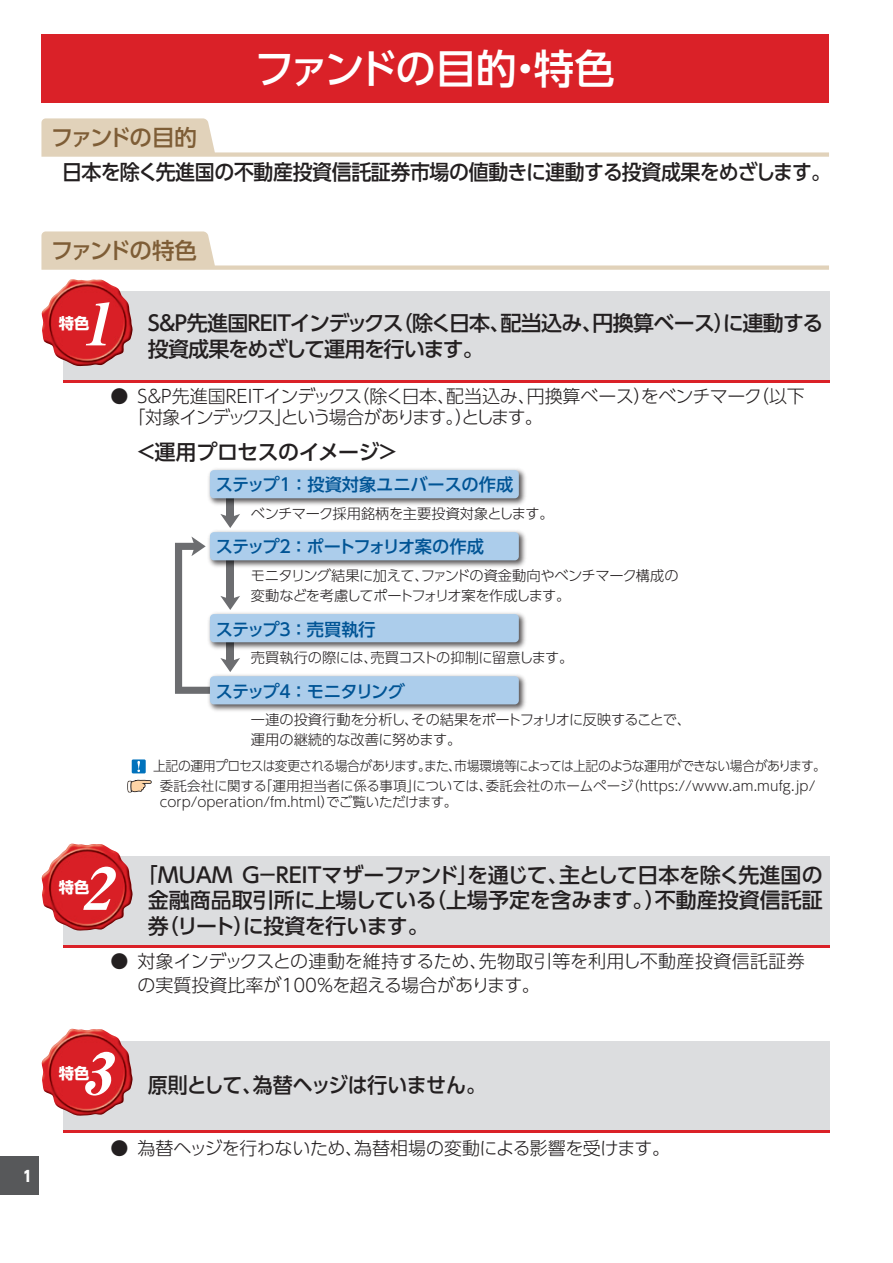
<style>
.page{position:relative;width:893px;height:1263px;background:#fff}
.page>*{position:absolute;margin:0;border:0;box-sizing:border-box;transform-origin:0 0}
.t1{font:italic 58.5px "Midashi Min Pr 5 MA31";color:#fff;scale:1.04 1}
.t2{font:500 40.5px "UD Shin Go Pro";letter-spacing:-.06em;color:#fff}
.t3{font:500 22.5px "UD Shin Go Pro";letter-spacing:-.095em;color:#7e5d36}
.t4{font:500 21px/25.5px "UD Shin Go Pro";letter-spacing:-.03em;color:#231f20;text-align:justify}
.t5{font:500 21px "UD Shin Go Pro";letter-spacing:-.03em;color:#231f20;scale:.95 1}
.t6{font:500 21px/25.5px "UD Shin Go Pro";letter-spacing:-.06em;color:#231f20}
.t7{font:300 18px/21px "UD Shin Go Pro";letter-spacing:-.075em;color:#231f20}
.t8{font:300 18px/24px "UD Shin Go Pro";color:#231f20}
.t9{font:300 18px "UD Shin Go Pro";letter-spacing:-.03em;color:#231f20}
.t10{font:500 17.25px "UD Shin Go Pro";letter-spacing:-.105em;color:#005495}
.t11{font:500 17.25px "UD Shin Go Pro";letter-spacing:-.005em;color:#005495}
.t12{font:500 17.25px "UD Shin Go Pro";letter-spacing:-.045em;color:#005495}
.t13{font:700 15.3px "UD Shin Go Pro";color:#fff}
.t14{font:800 15px "UD Shin Go Pro";color:#fff;scale:.9 1}
.t15{font:300 14.25px/20.2px "UD Shin Go Pro";letter-spacing:-.03em;color:#231f20}
.t16{font:300 13.5px/19.5px "UD Shin Go Pro";letter-spacing:-.03em;color:#231f20;text-align:center;scale:.95 1}
.t17{font:300 13.5px "UD Shin Go Pro";color:#231f20}
</style>
<div class="page">
<div style="left:0;top:1157px;width:38px;height:38px;background:#57585a"></div>
<div style="left:41px;top:35px;width:788px;height:68px;background:#da2128"></div>
<svg style="left:41px;top:118px;width:788px;height:39px"></svg>
<svg style="left:41px;top:231px;width:788px;height:39px"></svg>
<div style="left:63px;top:292px;width:766px;height:91px;background:#dcdddf"></div>
<hr style="left:63px;top:380px;width:766px;height:3px;background:#da2128">
<img style="left:41px;top:279px;width:92px;height:87px">
<div style="left:227px;top:498px;width:7px;height:20px;background:#6c6d70"></div>
<svg style="left:220px;top:514px;width:20px;height:14px"></svg>
<svg style="left:175px;top:536px;width:65px;height:158px"></svg>
<img style="left:208px;top:469px;width:318px;height:38px">
<div style="left:210px;top:470px;width:309px;height:28px;background:#accdeb;border-radius:4px"></div>
<img style="left:205px;top:531px;width:321px;height:38px">
<div style="left:210px;top:532px;width:309px;height:28px;background:#accdeb;border-radius:4px"></div>
<img style="left:205px;top:609px;width:321px;height:42px">
<div style="left:210px;top:614px;width:309px;height:28px;background:#accdeb;border-radius:4px"></div>
<img style="left:205px;top:672px;width:321px;height:39px">
<div style="left:210px;top:676px;width:309px;height:28px;background:#accdeb;border-radius:4px"></div>
<div style="left:132px;top:759px;width:14px;height:14px;background:#0072bc"></div>
<svg style="left:137px;top:761px;width:3px;height:11px"></svg>
<svg style="left:127px;top:779px;width:25px;height:14px"></svg>
<div style="left:63px;top:856px;width:766px;height:91px;background:#dcdddf"></div>
<hr style="left:63px;top:944px;width:766px;height:3px;background:#da2128">
<img style="left:41px;top:844px;width:92px;height:87px">
<div style="left:63px;top:1041px;width:766px;height:92px;background:#dcdddf"></div>
<hr style="left:63px;top:1130px;width:766px;height:3px;background:#da2128">
<img style="left:41px;top:1029px;width:92px;height:87px">
<p class="t14" style="left:23px;top:1163px;width:11px">1</p>
<h2 class="t2" style="left:254px;top:36px;width:362px">ファンドの目的・特色</h2>
<h3 class="t3" style="left:51px;top:119px;width:147px">ファンドの目的</h3>
<h3 class="t5" style="left:62px;top:155px;width:811px">日本を除く先進国の不動産投資信託証券市場の値動きに連動する投資成果をめざします。</h3>
<h3 class="t3" style="left:51px;top:232px;width:148px">ファンドの特色</h3>
<h1 class="t1" style="left:80px;top:278px;width:49px">1</h1>
<h3 class="t6" style="left:143px;top:310px;width:682px">Ｓ＆Ｐ先進国ＲＥＩＴインデックス（除く日本、配当込み、円換算ベース）に連動する投資成果をめざして運用を行います。</h3>
<p class="t7" style="left:128px;top:385px;width:679px;text-indent:-17px">● Ｓ＆Ｐ先進国ＲＥＩＴインデックス（除く日本、配当込み、円換算ベース）をベンチマーク（以下「対象インデックス」という場合があります。）とします。</p>
<h3 class="t4" style="left:136px;top:439px;width:265px">＜運用プロセスのイメージ＞</h3>
<p class="t11" style="left:216px;top:470px;width:299px">ステップ1 ：投資対象ユニバースの作成</p>
<p class="t15" style="left:251px;top:503px;width:304px">ベンチマーク採用銘柄を主要投資対象とします。</p>
<p class="t10" style="left:216px;top:532px;width:270px">ステップ２ ：ポートフォリオ案の作成</p>
<p class="t15" style="left:251px;top:565px;width:429px">モニタリング結果に加えて、ファンドの資金動向やベンチマーク構成の変動などを考慮してポートフォリオ案を作成します。</p>
<p class="t12" style="left:216px;top:615px;width:162px">ステップ３ ：売買執行</p>
<p class="t15" style="left:251px;top:647px;width:324px">売買執行の際には、売買コストの抑制に留意します。</p>
<p class="t10" style="left:216px;top:677px;width:191px">ステップ４ ：モニタリング</p>
<p class="t15" style="left:251px;top:709px;width:442px">一連の投資行動を分析し、その結果をポートフォリオに反映することで、運用の継続的な改善に努めます。</p>
<p class="t16" style="left:153px;top:756px;width:710px">上記の運用プロセスは変更される場合があります。また、市場環境等によっては上記のような運用ができない場合があります。委託会社に関する「運用担当者に係る事項」については、委託会社のホームページ（https://www.am.mufg.jp/</p>
<p class="t17" style="left:160px;top:791px;width:299px">corp/operation/fm.html）でご覧いただけます。</p>
<p class="t13" style="left:59px;top:311px;width:32px">特色</p>
<h1 class="t1" style="left:80px;top:843px;width:49px">2</h1>
<h3 class="t4" style="left:148px;top:861px;width:676px;text-indent:-11px">「ＭＵＡＭ Ｇ－ＲＥＩＴマザーファンド」を通じて、主として日本を除く先進国の金融商品取引所に上場している（上場予定を含みます。）不動産投資信託証券（リート）に投資を行います。</h3>
<p class="t8" style="left:137px;top:948px;width:669px;text-indent:-27px">● 対象インデックスとの連動を維持するため、先物取引等を利用し不動産投資信託証券の実質投資比率が100％を超える場合があります。</p>
<p class="t13" style="left:59px;top:875px;width:32px">特色</p>
<h1 class="t1" style="left:80px;top:1028px;width:49px">3</h1>
<p class="t13" style="left:59px;top:1060px;width:32px">特色</p>
<h3 class="t5" style="left:148px;top:1068px;width:357px">原則として、為替ヘッジは行いません。</h3>
<p class="t9" style="left:110px;top:1133px;width:561px">● 為替ヘッジを行わないため、為替相場の変動による影響を受けます。</p>
</div>
